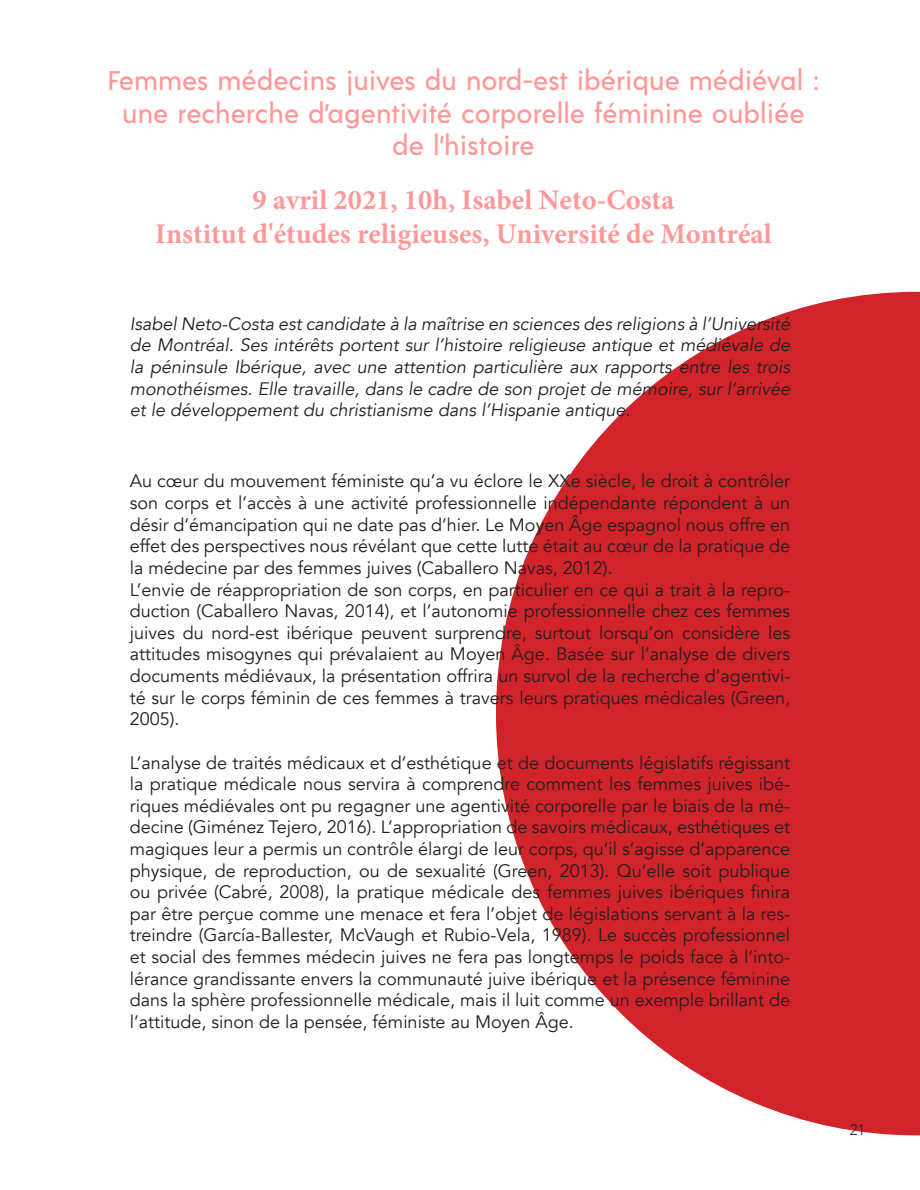
<style>
.page{position:relative;width:920px;height:1190px;background:#fff}
.page>*{position:absolute;margin:0;border:0;box-sizing:border-box;transform-origin:0 0}
.t1{font:700 28.5px/34.2px "Minion Pro";color:#f99;text-align:center}
.t2{font:500 27px/32.4px "Acre";color:#f99;text-align:center}
.t3{font:18px/21.6px "Avenir";color:#231f20}
.t4{font:italic 18px/21.6px "Avenir";color:#231f20;text-align:justify}
.t5{font:300 15px "Avenir";color:#231f20}
</style>
<div class="page">
<svg style="left:496px;top:292px;width:423px;height:843px;fill:#d1232a"></svg>
<h2 class="t2" style="left:107px;top:63px;width:713px">Femmes médecins juives du nord-est ibérique médiéval : une recherche d’agentivité corporelle féminine oubliée de l’histoire</h2>
<h1 class="t1" style="left:155px;top:182px;width:617px">9 avril 2021, 10h, Isabel Neto-Costa<br>Institut d'études religieuses, Université de Montréal</h1>
<p class="t4" style="left:130px;top:313px;width:661px">Isabel Neto-Costa est candidate à la maîtrise en sciences des religions à l’Université de Montréal. Ses intérêts portent sur l’histoire religieuse antique et médiévale de la péninsule Ibérique, avec une attention particulière aux rapports entre les trois monothéismes. Elle travaille, dans le cadre de son projet de mémoire, sur l’arrivée et le développement du christianisme dans l’Hispanie antique.</p>
<p class="t3" style="left:130px;top:470px;width:661px">Au cœur du mouvement féministe qu’a vu éclore le XXe siècle, le droit à contrôler son corps et l’accès à une activité professionnelle indépendante répondent à un désir d’émancipation qui ne date pas d’hier. Le Moyen Âge espagnol nous offre en effet des perspectives nous révélant que cette lutte était au cœur de la pratique de la médecine par des femmes juives (Caballero Navas, 2012).<br>L’envie de réappropriation de son corps, en particulier en ce qui a trait à la repro&shy;duction (Caballero Navas, 2014), et l’autonomie professionnelle chez ces femmes juives du nord-est ibérique peuvent surprendre, surtout lorsqu’on considère les attitudes misogynes qui prévalaient au Moyen Âge. Basée sur l’analyse de divers documents médiévaux, la présentation offrira un survol de la recherche d’agentivi&shy;té sur le corps féminin de ces femmes à travers leurs pratiques médicales (Green, 2005).</p>
<p class="t3" style="left:130px;top:751px;width:661px;text-align:justify">L’analyse de traités médicaux et d’esthétique et de documents législatifs régissant la pratique médicale nous servira à comprendre comment les femmes juives ibé&shy;riques médiévales ont pu regagner une agentivité corporelle par le biais de la mé&shy;decine (Giménez Tejero, 2016). L’appropriation de savoirs médicaux, esthétiques et magiques leur a permis un contrôle élargi de leur corps, qu’il s’agisse d’apparence physique, de reproduction, ou de sexualité (Green, 2013). Qu’elle soit publique ou privée (Cabré, 2008), la pratique médicale des femmes juives ibériques finira par être perçue comme une menace et fera l’objet de législations servant à la res&shy;treindre (García-Ballester, McVaugh et Rubio-Vela, 1989). Le succès professionnel et social des femmes médecin juives ne fera pas longtemps le poids face à l’into&shy;lérance grandissante envers la communauté juive ibérique et la présence féminine dans la sphère professionnelle médicale, mais il luit comme un exemple brillant de l’attitude, sinon de la pensée, féministe au Moyen Âge.</p>
<p class="t5" style="left:849px;top:1120px;width:17px">21</p>
</div>
